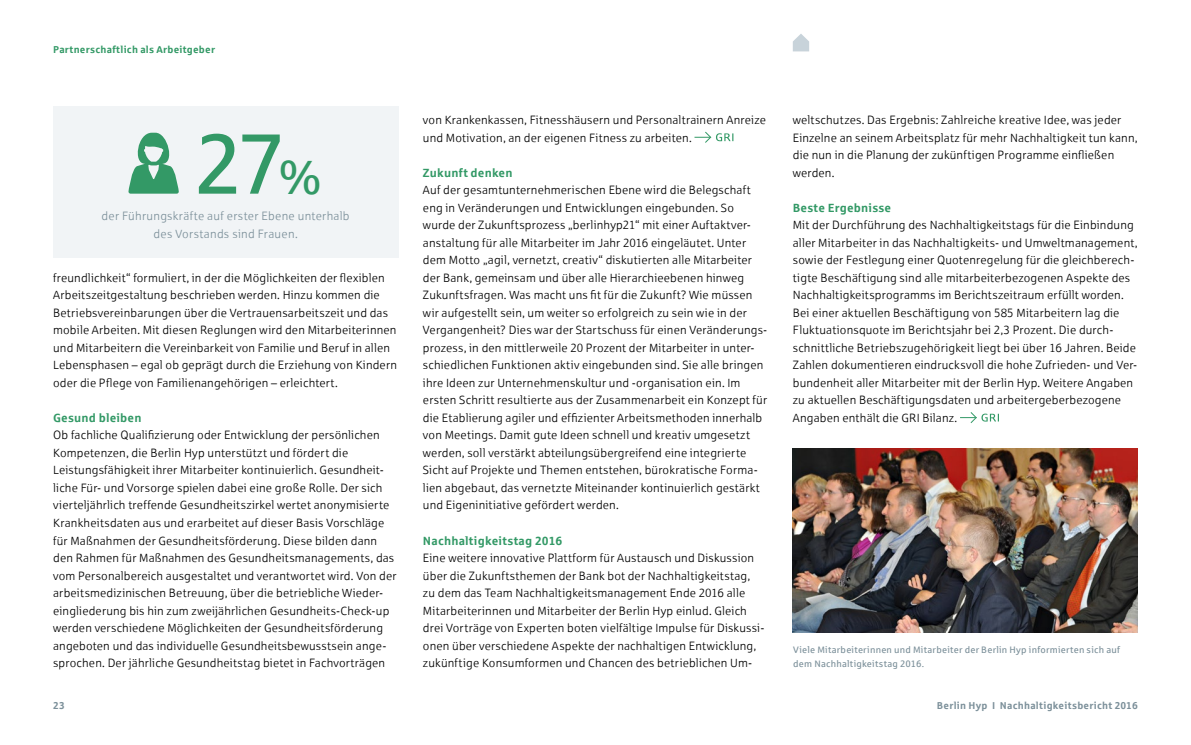
<style>
.page{position:relative;width:1191px;height:745px;background:#fff}
.page>*{position:absolute;margin:0;border:0;box-sizing:border-box;transform-origin:0 0}
.t1{font:85px "Sparkasse Rg";color:#396}
.t2{font:11.88px/17.5px "Sparkasse Lt";letter-spacing:.01em;color:#000}
.t3{font:700 11.88px "Sparkasse Rg";letter-spacing:.015em;color:#396}
.t4{font:11.88px/17.5px "Sparkasse Lt";letter-spacing:.02em;color:#7c909a;text-align:center}
.t5{font:700 10px "Sparkasse Rg";letter-spacing:.025em;color:#7c909a}
.t6{font:700 10px "Sparkasse Rg";letter-spacing:.025em;color:#396}
.t7{font:9.38px/13.8px "Sparkasse Rg";letter-spacing:.025em;color:#7c909a}
.s1{font-size:45px}
</style>
<div class="page">
<svg style="left:793px;top:34px;width:16px;height:17px"></svg>
<svg style="left:694px;top:131px;width:39px;height:12px"></svg>
<svg style="left:960px;top:412px;width:39px;height:11px"></svg>
<img style="left:793px;top:448px;width:344px;height:183px">
<div style="left:53px;top:106px;width:345px;height:152px;background:#f1f4f6"></div>
<svg style="left:128px;top:133px;width:51px;height:60px"></svg>
<p class="t6" style="left:53px;top:43px;width:163px">Partnerschaftlich als Arbeitgeber</p>
<h1 class="t1" style="left:194px;top:112px;width:130px">27<span class="s1">%</span></h1>
<p class="t4" style="left:102px;top:207px;width:249px">der Führungskräfte auf erster Ebene unterhalb des Vorstands sind Frauen.</p>
<p class="t2" style="left:53px;top:268px;width:345px">freundlichkeit“ formuliert, in der die Möglichkeiten der flexiblen Arbeitszeitgestaltung beschrieben werden. Hinzu kommen die Betriebsvereinbarungen über die Vertrauensarbeitszeit und das mobile Arbeiten. Mit diesen Reglungen wird den Mitarbeiterinnen und Mitarbeitern die Vereinbarkeit von Familie und Beruf in allen Lebensphasen – egal ob geprägt durch die Erziehung von Kindern oder die Pflege von Familienangehörigen – erleichtert.</p>
<p class="t3" style="left:53px;top:410px;width:90px">Gesund bleiben</p>
<p class="t2" style="left:53px;top:426px;width:345px">Ob fachliche Qualifizierung oder Entwicklung der persönlichen Kompetenzen, die Berlin Hyp unterstützt und fördert die Leistungsfähigkeit ihrer Mitarbeiter kontinuierlich. Gesundheit&shy;liche Für- und Vorsorge spielen dabei eine große Rolle. Der sich vierteljährlich treffende Gesundheitszirkel wertet anonymisierte Krankheitsdaten aus und erarbeitet auf dieser Basis Vorschläge für Maßnahmen der Gesundheitsförderung. Diese bilden dann den Rahmen für Maßnahmen des Gesundheitsmanagements, das vom Personalbereich ausgestaltet und verantwortet wird. Von der arbeitsmedizinischen Betreuung, über die betriebliche Wieder&shy;eingliederung bis hin zum zweijährlichen Gesundheits-Check-up werden verschiedene Möglichkeiten der Gesundheitsförderung angeboten und das individuelle Gesundheitsbewusstsein ange&shy;sprochen. Der jährliche Gesundheitstag bietet in Fachvorträgen</p>
<p class="t2" style="left:423px;top:111px;width:344px">von Krankenkassen, Fitnesshäusern und Personaltrainern Anreize und Motivation, an der eigenen Fitness zu arbeiten.</p>
<p class="t3" style="left:423px;top:165px;width:91px">Zukunft denken</p>
<p class="t2" style="left:423px;top:181px;width:346px">Auf der gesamtunternehmerischen Ebene wird die Belegschaft eng in Veränderungen und Entwicklungen eingebunden. So wurde der Zukunftsprozess „berlinhyp21“ mit einer Auftaktver&shy;anstaltung für alle Mitarbeiter im Jahr 2016 eingeläutet. Unter dem Motto „agil, vernetzt, creativ“ diskutierten alle Mitarbeiter der Bank, gemeinsam und über alle Hierarchieebenen hinweg Zukunftsfragen. Was macht uns fit für die Zukunft? Wie müssen wir aufgestellt sein, um weiter so erfolgreich zu sein wie in der Vergangenheit? Dies war der Startschuss für einen Veränderungs&shy;prozess, in den mittlerweile 20 Prozent der Mitarbeiter in unter&shy;schiedlichen Funktionen aktiv eingebunden sind. Sie alle bringen ihre Ideen zur Unternehmenskultur und -organisation ein. Im ersten Schritt resultierte aus der Zusammenarbeit ein Konzept für die Etablierung agiler und effizienter Arbeitsmethoden innerhalb von Meetings. Damit gute Ideen schnell und kreativ umgesetzt werden, soll verstärkt abteilungsübergreifend eine integrierte Sicht auf Projekte und Themen entstehen, bürokratische Forma&shy;lien abgebaut, das vernetzte Miteinander kontinuierlich gestärkt und Eigeninitiative gefördert werden.</p>
<p class="t3" style="left:423px;top:532px;width:141px">Nachhaltigkeitstag 2016</p>
<p class="t2" style="left:423px;top:548px;width:343px">Eine weitere innovative Plattform für Austausch und Diskussion über die Zukunftsthemen der Bank bot der Nachhaltigkeitstag, zu dem das Team Nachhaltigkeitsmanagement Ende 2016 alle Mitarbeiterinnen und Mitarbeiter der Berlin Hyp einlud. Gleich drei Vorträge von Experten boten vielfältige Impulse für Diskussi&shy;onen über verschiedene Aspekte der nachhaltigen Entwicklung, zukünftige Konsumformen und Chancen des betrieblichen Um-</p>
<p class="t2" style="left:793px;top:111px;width:346px">weltschutzes. Das Ergebnis: Zahlreiche kreative Idee, was jeder Einzelne an seinem Arbeitsplatz für mehr Nachhaltigkeit tun kann, die nun in die Planung der zukünftigen Programme einfließen werden.</p>
<p class="t3" style="left:793px;top:200px;width:100px">Beste Ergebnisse</p>
<p class="t2" style="left:793px;top:216px;width:346px">Mit der Durchführung des Nachhaltigkeitstags für die Einbindung aller Mitarbeiter in das Nachhaltigkeits- und Umweltmanagement, sowie der Festlegung einer Quotenregelung für die gleichberech&shy;tigte Beschäftigung sind alle mitarbeiterbezogenen Aspekte des Nachhaltigkeitsprogramms im Berichtszeitraum erfüllt worden.<br>Bei einer aktuellen Beschäftigung von 585 Mitarbeitern lag die Fluktuationsquote im Berichtsjahr bei 2,3 Prozent. Die durch&shy;schnittliche Betriebszugehörigkeit liegt bei über 16 Jahren. Beide Zahlen dokumentieren eindrucksvoll die hohe Zufrieden- und Ver&shy;bundenheit aller Mitarbeiter mit der Berlin Hyp. Weitere Angaben zu aktuellen Beschäftigungsdaten und arbeitergeberbezogene Angaben enthält die GRI Bilanz.</p>
<p class="t7" style="left:793px;top:642px;width:328px">Viele Mitarbeiterinnen und Mitarbeiter der Berlin Hyp informierten sich auf dem Nachhaltigkeitstag 2016.</p>
<p class="t5" style="left:53px;top:698px;width:13px">23</p>
<p class="t5" style="left:937px;top:698px;width:202px">Berlin Hyp I Nachhaltigkeitsbericht 2016</p>
</div>
